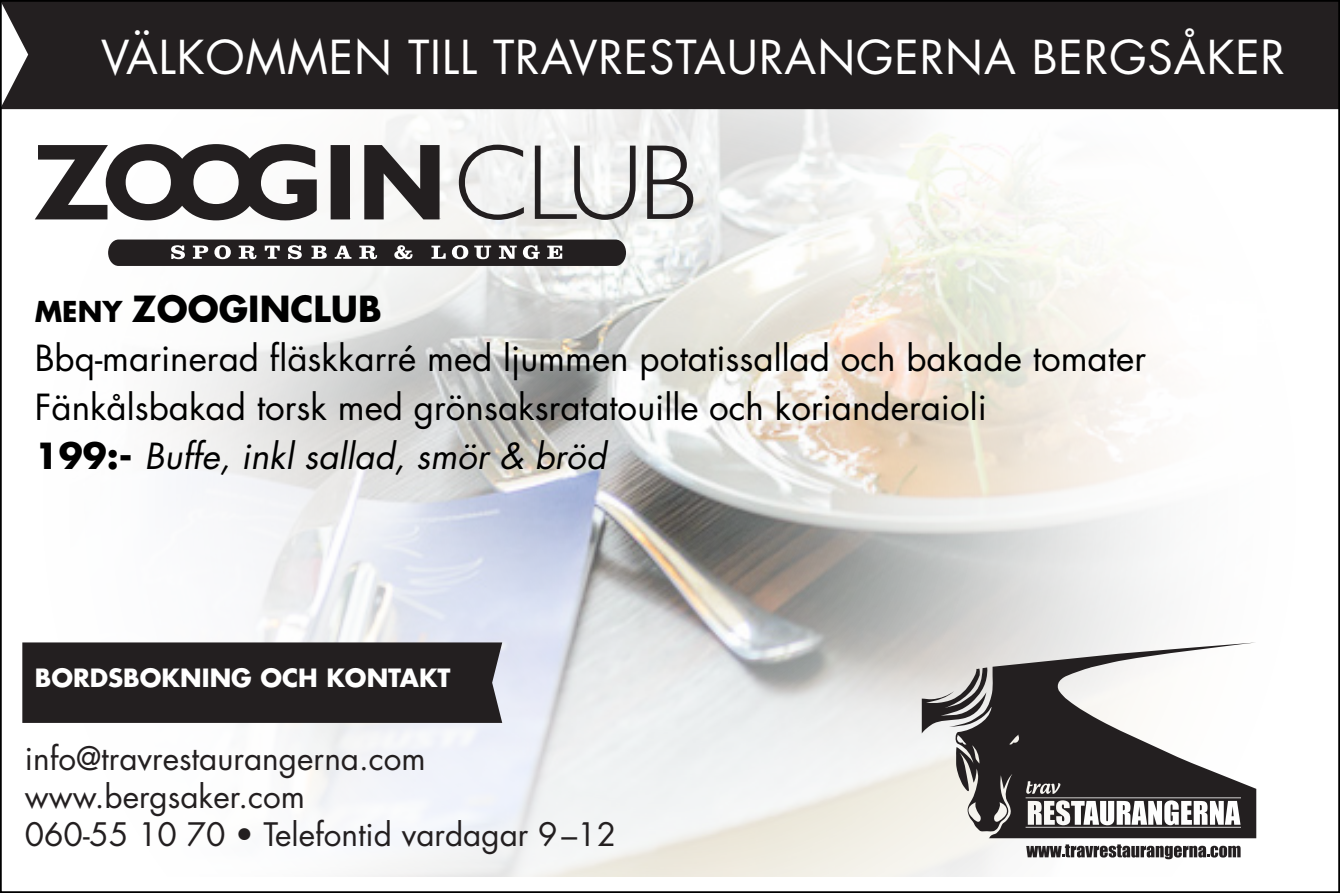
<style>
.page{position:relative;width:1340px;height:893px;background:#fff}
.page>*{position:absolute;margin:0;border:0;box-sizing:border-box;transform-origin:0 0}
.t1{font:45.5px "Futura Std";letter-spacing:.02em;color:#fff}
.t2{font:35px "Futura Std";color:#000}
.t3{font:italic 35px "Futura Std";color:#000}
.t4{font:700 35px "Futura Std";color:#000}
.t5{font:31.5px "Futura Std";color:#231f20}
.t6{font:700 24.5px "Futura Std";color:#fff}
.s1{font-size:28px}
.s2{font-weight:700;font-style:normal}
</style>
<div class="page">
<img style="left:3px;top:109px;width:1331px;height:767px">
<svg style="left:330px;top:145px;width:20px;height:74px"></svg>
<svg style="left:364px;top:145px;width:75px;height:74px"></svg>
<svg style="left:459px;top:145px;width:65px;height:75px"></svg>
<svg style="left:535px;top:146px;width:100px;height:74px"></svg>
<svg style="left:647px;top:146px;width:46px;height:73px"></svg>
<svg style="left:108px;top:240px;width:518px;height:26px;background:#454142"></svg>
<svg style="left:35px;top:144px;width:282px;height:76px"></svg>
<div style="left:3px;top:3px;width:1333px;height:106px;background:#231f20"></div>
<div style="left:22px;top:642px;width:480px;height:81px;background:#231f20"></div>
<svg style="left:921px;top:667px;width:28px;height:66px;background:#a19e9d"></svg>
<svg style="left:1026px;top:844px;width:214px;height:15px"></svg>
<svg style="left:949px;top:642px;width:307px;height:196px"></svg>
<p class="t1" style="left:101px;top:28px;width:1185px">VÄLKOMMEN TILL TRAVRESTAURANGERNA BERGSÅKER</p>
<p class="t4" style="left:35px;top:286px;width:349px"><span class="s1">MENY</span> ZOOGINCLUB</p>
<p class="t2" style="left:35px;top:336px;width:1112px">Bbq-marinerad fläskkarré med ljummen potatissallad och bakade tomater</p>
<p class="t2" style="left:35px;top:385px;width:953px">Fänkålsbakad torsk med grönsaksratatouille och korianderaioli</p>
<p class="t3" style="left:35px;top:434px;width:573px"><span class="s2">199:-</span> Buffe, inkl sallad, smör &amp; bröd</p>
<p class="t6" style="left:35px;top:662px;width:417px">BORDSBOKNING OCH KONTAKT</p>
<p class="t5" style="left:25px;top:738px;width:402px">info@travrestaurangerna.com</p>
<p class="t5" style="left:25px;top:776px;width:282px">www.bergsaker.com</p>
<p class="t5" style="left:25px;top:814px;width:593px">060-55 10 70 • Telefontid vardagar 9–12</p>
</div>
